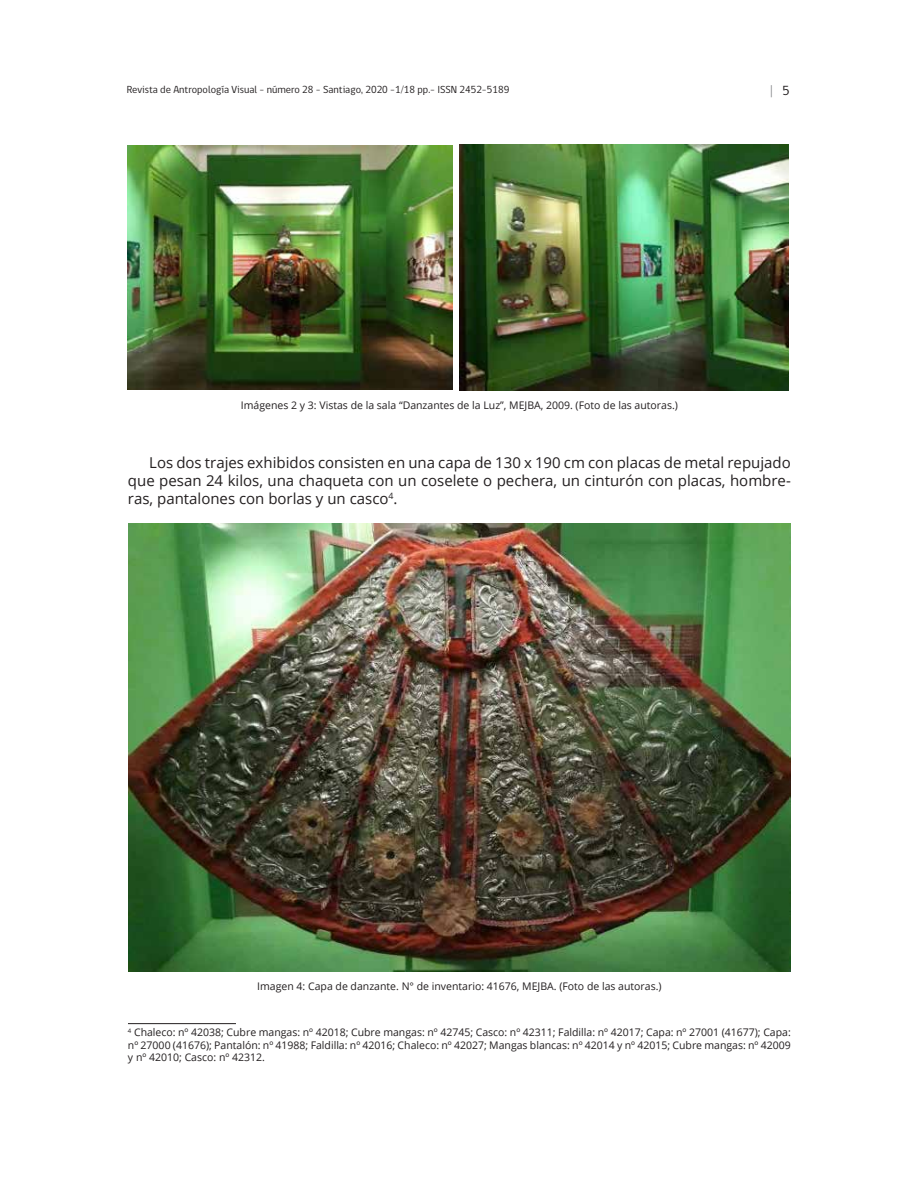
<style>
.page{position:relative;width:918px;height:1188px;background:#fff}
.page>*{position:absolute;margin:0;border:0;box-sizing:border-box;transform-origin:0 0}
.t1{font:15px/18px "Open Sans";color:#231f20;text-align:justify}
.t2{font:13.5px "gob CL";color:#808285}
.t3{font:10.5px/12.6px "Open Sans";color:#231f20;text-align:justify}
.t4{font:10.5px "gob CL";color:#231f20}
.s1{color:#231f20}
</style>
<div class="page">
<hr style="left:128px;top:1023px;width:108px;height:1px;background:#231f20">
<img style="left:128px;top:145px;width:325px;height:244px">
<img style="left:459px;top:145px;width:329px;height:245px">
<img style="left:128px;top:524px;width:663px;height:448px">
<p class="t4" style="left:127px;top:82px;width:384px">Revista de Antropología Visual - número 28 - Santiago, 2020 -1/18 pp.- ISSN 2452-5189</p>
<p class="t2" style="left:770px;top:82px;width:22px">| <span class="s1">5</span></p>
<p class="t3" style="left:241px;top:399px;width:439px">Imágenes 2 y 3: Vistas de la sala “Danzantes de la Luz”, MEJBA, 2009. (Foto de las autoras.)</p>
<h1 class="t1" style="left:128px;top:453px;width:664px;text-indent:21px">Los dos trajes exhibidos consisten en una capa de 130 x 190 cm con placas de metal repujado que pesan 24 kilos, una chaqueta con un coselete o pechera, un cinturón con placas, hombre&shy;ras, pantalones con borlas y un casco<sup>4</sup>.<sup>2</sup></h1>
<p class="t3" style="left:257px;top:979px;width:406px">Imagen 4: Capa de danzante. N° de inventario: 41676, MEJBA. (Foto de las autoras.)</p>
<p class="t3" style="left:128px;top:1026px;width:664px"><sup>4</sup> Chaleco: nº 42038; Cubre mangas: nº 42018; Cubre mangas: nº 42745; Casco: nº 42311; Faldilla: nº 42017; Capa: nº 27001 (41677); Capa: nº 27000 (41676); Pantalón: nº 41988; Faldilla: nº 42016; Chaleco: nº 42027; Mangas blancas: nº 42014 y nº 42015; Cubre mangas: nº 42009 y nº 42010; Casco: nº 42312.</p>
</div>
